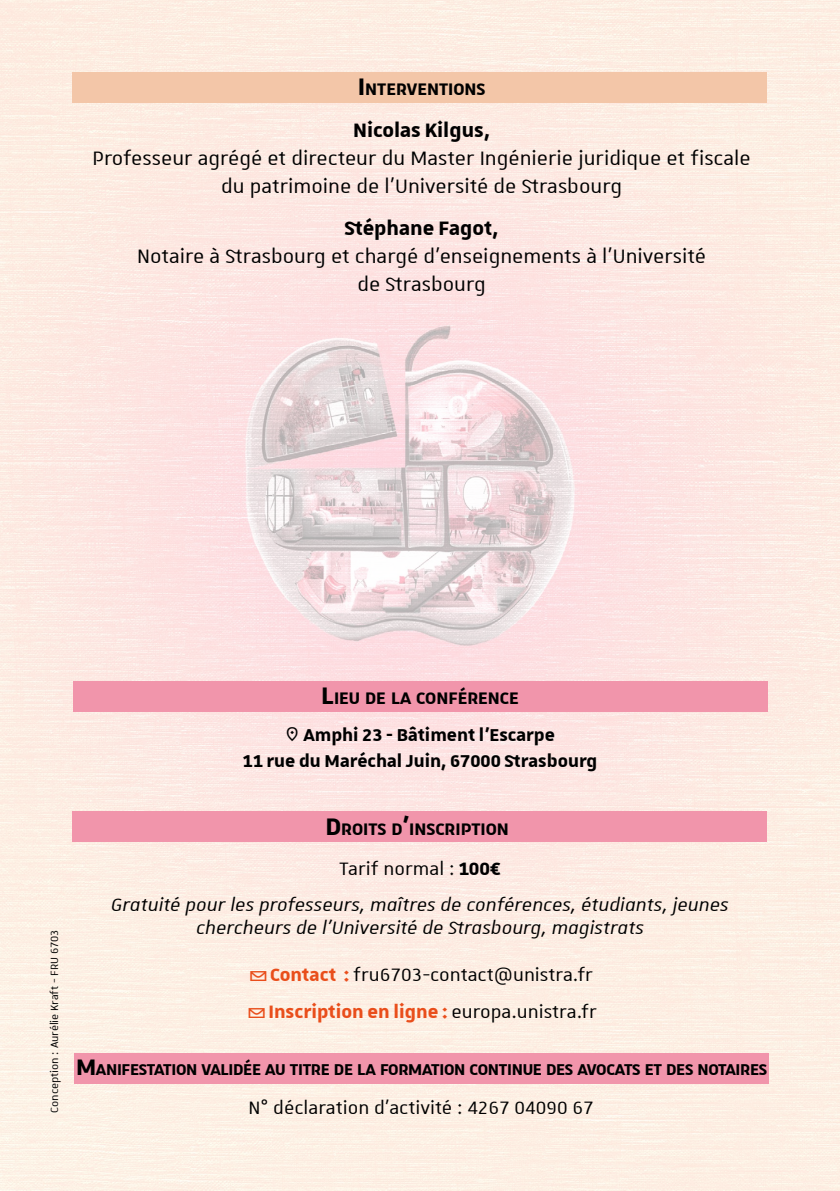
<style>
.page{position:relative;width:840px;height:1191px;background:#fff}
.page>*{position:absolute;margin:0;border:0;box-sizing:border-box;transform-origin:0 0}
.t1{font:26px/28px "Unistra A";color:#000;text-align:center}
.t2{font:700 26px "Unistra A";color:#000}
.t3{font:italic 24px/35.8px "Unistra A";color:#000;text-align:center}
.t4{font:24px/36.8px "Unistra A";color:#000}
.t5{font:700 23px/25.2px "Unistra A";color:#000}
.t6{font:700 22.4px "Unistra A";color:#000}
.t7{font:700 21px "Unistra A";letter-spacing:-.015em;color:#000}
.t8{font:14px "Unistra A";color:#000}
.s1{font-size:32px}
.s2{font-style:normal}
.s3{font-weight:700;font-style:normal}
.s4{font-weight:700;color:#e94e1b}
.s5{font-size:30px}
</style>
<div class="page">
<img style="left:0;top:0;width:839px;height:1191px">
<div style="left:73px;top:681px;width:694px;height:30px;background:#f195ab"></div>
<div style="left:72px;top:72px;width:694px;height:30px;background:#f3c6a8"></div>
<div style="left:72px;top:811px;width:694px;height:31px;background:#f195ab"></div>
<div style="left:74px;top:1053px;width:694px;height:30px;background:#f195ab"></div>
<svg style="left:250px;top:971px;width:16px;height:10px"></svg>
<svg style="left:249px;top:1008px;width:16px;height:10px"></svg>
<svg style="left:287px;top:727px;width:10px;height:14px"></svg>
<p class="t6" style="left:357px;top:77px;width:129px"><span class="s1">I</span> nterventions</p>
<p class="t2" style="left:353px;top:116px;width:138px">Nicolas Kilgus,</p>
<p class="t1" style="left:92px;top:144px;width:659px">Professeur agrégé et directeur du Master Ingénierie juridique et fiscale du patrimoine de l’Université de Strasbourg</p>
<p class="t2" style="left:344px;top:214px;width:155px">Stéphane Fagot,</p>
<p class="t1" style="left:137px;top:242px;width:570px">Notaire à Strasbourg et chargé d’enseignements à l’Université de Strasbourg</p>
<p class="t6" style="left:321px;top:686px;width:199px"><span class="s1">L</span>ieu de la conférence</p>
<p class="t5" style="left:242px;top:722px;width:356px;text-indent:61px">Amphi 23 - Bâtiment l’Escarpe<br>11 rue du Maréchal Juin, 67000 Strasbourg</p>
<p class="t8" style="left:47px;top:1112px;width:185px;rotate:-90deg">Conception : Aurélie Kraft - FRU 6703</p>
<p class="t6" style="left:325px;top:816px;width:185px"><span class="s1">D</span>roits d<span class="s1">’</span>inscription</p>
<p class="t3" style="left:111px;top:850px;width:618px"><span class="s2">Tarif normal :</span> <span class="s3">100€<br></span>Gratuité pour les professeurs, maîtres de conférences, étudiants, jeunes</p>
<p class="t3" style="left:196px;top:909px;width:449px">chercheurs de l’Université de Strasbourg, magistrats</p>
<p class="t4" style="left:268px;top:955px;width:330px"><span class="s4">Contact :</span> fru6703-contact@unistra.fr<br><span class="s4">Inscription en ligne :</span> europa.unistra.fr</p>
<p class="t7" style="left:76px;top:1057px;width:692px"><span class="s5">M</span>anifestation validée au titre de la formation continue des avocats et des notaires</p>
<p class="t4" style="left:248px;top:1088px;width:346px">N° déclaration d’activité : 4267 04090 67</p>
</div>
